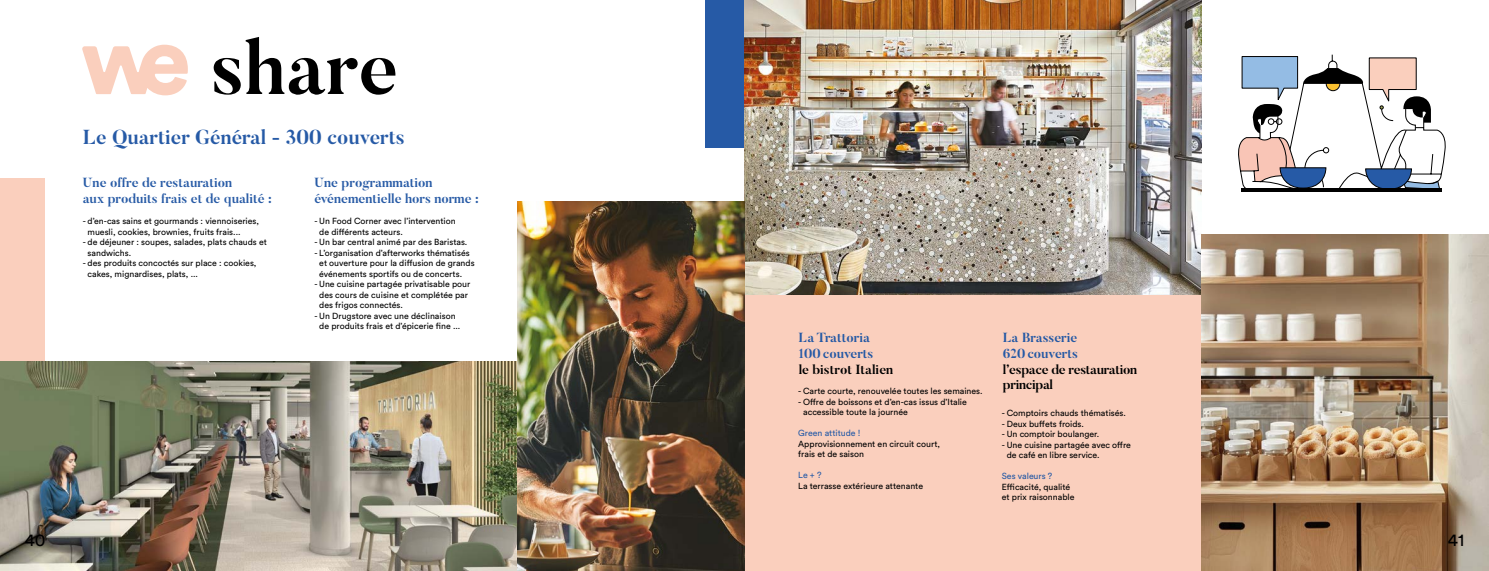
<style>
.page{position:relative;width:1489px;height:571px;background:#fff}
.page>*{position:absolute;margin:0;border:0;box-sizing:border-box;transform-origin:0 0}
.t1{font:700 76.48px "Butler";color:#000}
.t2{font:700 20.12px "Butler";color:#265aa6}
.t3{font:17.5px "Circular Std";color:#000}
.t4{font:700 13.12px/15.8px "Butler";color:#285ba6}
.t5{font:700 13.12px/15.8px "Butler";letter-spacing:-.025em;color:#000}
.t6{font:700 13.12px/15.8px "Butler";color:#2358a4}
.t7{font:8.75px/10.5px "Circular Std";color:#000}
.t8{font:8.75px "Circular Std";color:#265aa6}
.t9{font:8.75px "Circular Std";color:#2358a4}
.s1{color:#265aa6}
.s2{color:#000}
.s3{color:#2358a4}
</style>
<div class="page">
<div style="left:0;top:178px;width:45px;height:392px;background:#facfbd"></div>
<div style="left:704px;top:0;width:40px;height:147px;background:#265aa6"></div>
<div style="left:744px;top:0;width:456px;height:570px;background:#facfbd"></div>
<img style="left:744px;top:0;width:456px;height:294px">
<img style="left:0;top:361px;width:517px;height:209px">
<img style="left:517px;top:201px;width:227px;height:369px">
<img style="left:1200px;top:234px;width:288px;height:336px">
<svg style="left:1238px;top:54px;width:208px;height:137px"></svg>
<hr style="left:1241px;top:188px;width:200px;height:3px;background:#000">
<svg style="left:82px;top:45px;width:106px;height:50px"></svg>
<h1 class="t1" style="left:210px;top:18px;width:190px">share</h1>
<h2 class="t2" style="left:83px;top:124px;width:323px">Le Quartier Général - 300 couverts</h2>
<h3 class="t4" style="left:83px;top:174px;width:190px">Une offre de restauration<br>aux produits frais et de qualité :</h3>
<p class="t7" style="left:88px;top:215px;width:173px;text-indent:-5px">- d’en-cas sains et gourmands : viennoiseries, muesli, cookies, brownies, fruits frais...</p>
<p class="t7" style="left:88px;top:236px;width:181px;text-indent:-5px">- de déjeuner : soupes, salades, plats chauds et sandwichs.</p>
<p class="t7" style="left:88px;top:257px;width:170px;text-indent:-5px">- des produits concoctés sur place : cookies, cakes, mignardises, plats, ...</p>
<h3 class="t4" style="left:314px;top:174px;width:166px">Une programmation événementielle hors norme :</h3>
<p class="t7" style="left:319px;top:215px;width:138px;text-indent:-5px">- Un Food Corner avec l’intervention de différents acteurs.</p>
<p class="t7" style="left:314px;top:236px;width:155px">- Un bar central animé par des Baristas.</p>
<p class="t7" style="left:319px;top:247px;width:157px;text-indent:-5px">- L’organisation d’afterworks thématisés et ouverture pour la diffusion de grands événements sportifs ou de concerts.</p>
<p class="t7" style="left:319px;top:278px;width:153px;text-indent:-5px">- Une cuisine partagée privatisable pour des cours de cuisine et complétée par des frigos connectés.</p>
<p class="t7" style="left:314px;top:310px;width:147px;text-align:center">- Un Drugstore avec une déclinaison de produits frais et d’épicerie fine ...</p>
<h3 class="t6" style="left:798px;top:329px;width:96px">La Trattoria<br><span class="s1">100</span>couverts<br><span class="s2">le bistrot Italien</span></h3>
<h3 class="t5" style="left:1002px;top:329px;width:136px"><span class="s3">La Brasserie<br></span><span class="s1">620</span><span class="s3">couverts<br></span>l’espace de restauration principal</h3>
<p class="t7" style="left:798px;top:385px;width:186px">- Carte courte, renouvelée toutes les semaines.</p>
<p class="t7" style="left:803px;top:396px;width:165px;text-indent:-5px">- Offre de boissons et d’en-cas issus d’Italie accessible toute la journée</p>
<p class="t8" style="left:798px;top:427px;width:64px">Green attitude !</p>
<p class="t7" style="left:798px;top:438px;width:143px">Approvisionnement en circuit court, frais et de saison</p>
<p class="t8" style="left:798px;top:469px;width:25px">Le + ?</p>
<p class="t7" style="left:798px;top:480px;width:126px">La terrasse extérieure attenante</p>
<p class="t7" style="left:1001px;top:407px;width:126px">- Comptoirs chauds thématisés.</p>
<p class="t7" style="left:1001px;top:418px;width:84px">- Deux buffets froids.</p>
<p class="t7" style="left:1001px;top:428px;width:99px">- Un comptoir boulanger.</p>
<p class="t7" style="left:1006px;top:439px;width:126px;text-indent:-5px">- Une cuisine partagée avec offre de café en libre service.</p>
<p class="t9" style="left:1001px;top:470px;width:52px">Ses valeurs ?</p>
<p class="t7" style="left:1001px;top:481px;width:74px">Efficacité, qualité et prix raisonnable</p>
<h3 class="t3" style="left:25px;top:529px;width:22px">40</h3>
<h3 class="t3" style="left:1447px;top:529px;width:18px">41</h3>
</div>
